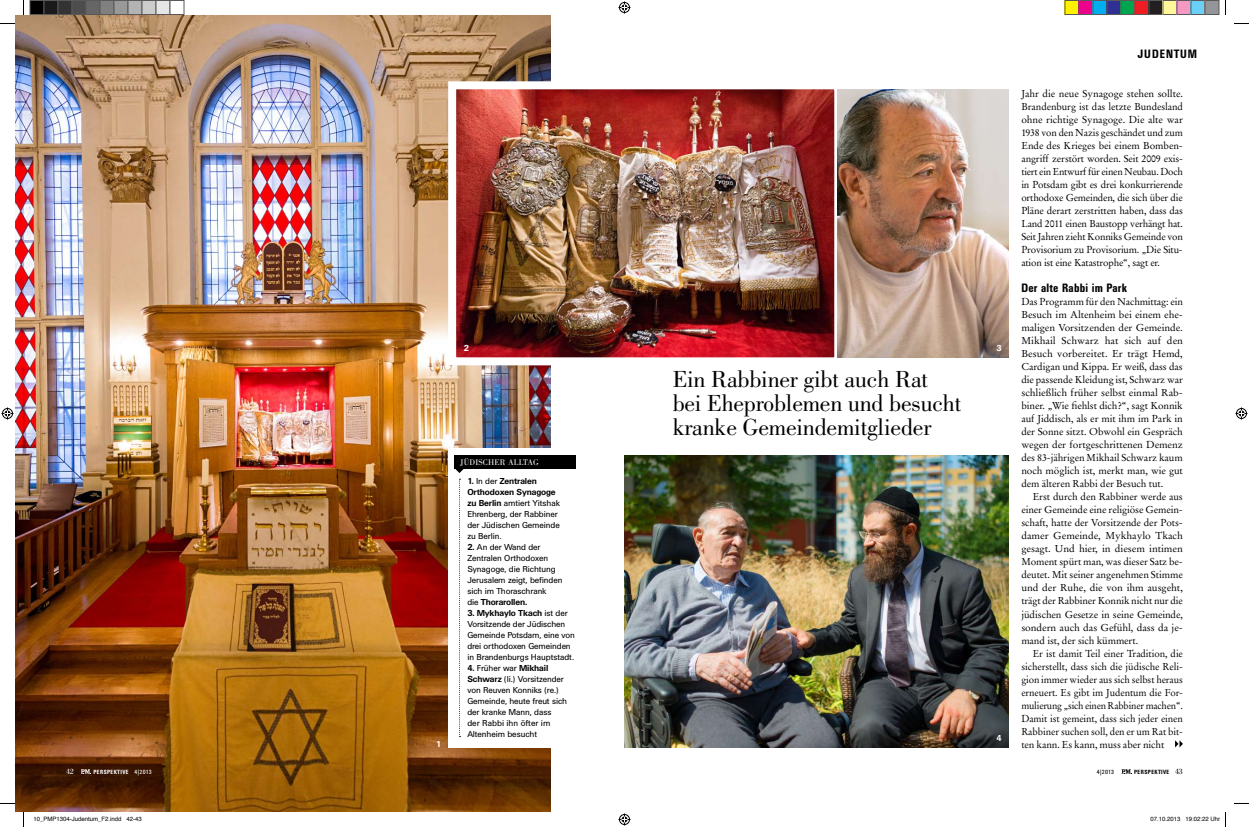
<style>
.page{position:relative;width:1249px;height:827px;background:#fff}
.page>*{position:absolute;margin:0;border:0;box-sizing:border-box;transform-origin:0 0}
.t1{font:24px/24px "Bodoni LT";letter-spacing:-.01em;color:#000}
.t2{font:700 12px "Univers Condensed BQ";letter-spacing:.05em;color:#000}
.t3{font:700 12px "Univers Condensed BQ";letter-spacing:.08em;color:#000}
.t4{font:10px/13px "Stempel Garamond LT";letter-spacing:-.01em;color:#000;text-align:justify}
.t5{font:8.5px/11px "Univers BQ";letter-spacing:-.015em;color:#000}
.t6{font:8.5px "Bodoni LT";letter-spacing:.02em;color:#fff}
.t7{font:700 8.5px "Univers BQ";color:#fff}
.t8{font:8px "Bodoni LT";color:#fff}
.t9{font:6px "Helvetica";color:#000}
.t10{font:700 6px "Univers Condensed BQ";letter-spacing:.06em;color:#fff}
.t11{font:700 6px "Univers Condensed BQ";letter-spacing:.06em;color:#000}
.t12{font:6px "Univers Condensed BQ";color:#000}
.s1{font-weight:400}
.s2{font-weight:700}
.s3{font-family:"Bodoni LT";font-weight:400;font-size:8px}
</style>
<div class="page">
<img style="left:15px;top:15px;width:535px;height:797px">
<div style="left:448px;top:448px;width:187px;height:299px;background:#fff"></div>
<img style="left:624px;top:455px;width:385px;height:292px">
<img style="left:444px;top:77px;width:402px;height:292px">
<img style="left:838px;top:89px;width:171px;height:268px">
<svg style="left:455px;top:468px;width:9px;height:269px"></svg>
<div style="left:455px;top:455px;width:121px;height:13px;background:#000"></div>
<svg style="left:1175px;top:740px;width:8px;height:7px"></svg>
<svg style="left:1122px;top:769px;width:10px;height:5px"></svg>
<svg style="left:81px;top:769px;width:10px;height:5px"></svg>
<svg style="left:0;top:23px;width:15px;height:1px"></svg>
<svg style="left:1234px;top:23px;width:15px;height:1px"></svg>
<svg style="left:0;top:803px;width:15px;height:1px"></svg>
<svg style="left:1234px;top:803px;width:15px;height:1px"></svg>
<svg style="left:23px;top:0;width:1px;height:15px"></svg>
<svg style="left:23px;top:812px;width:1px;height:15px"></svg>
<svg style="left:1225px;top:0;width:1px;height:15px"></svg>
<svg style="left:618px;top:1px;width:12px;height:12px"></svg>
<svg style="left:618px;top:813px;width:12px;height:12px"></svg>
<svg style="left:2px;top:407px;width:12px;height:12px"></svg>
<svg style="left:1235px;top:407px;width:12px;height:12px"></svg>
<div style="left:30px;top:0;width:14px;height:14px;background:#000"></div>
<div style="left:30px;top:0;width:15px;height:15px;border:1px solid #595959"></div>
<div style="left:44px;top:0;width:14px;height:14px;background:#1a1a1a"></div>
<div style="left:44px;top:0;width:15px;height:15px;border:1px solid #595959"></div>
<div style="left:58px;top:0;width:14px;height:14px;background:#333"></div>
<div style="left:58px;top:0;width:15px;height:15px;border:1px solid #595959"></div>
<div style="left:72px;top:0;width:14px;height:14px;background:#4d4d4d"></div>
<div style="left:72px;top:0;width:15px;height:15px;border:1px solid #595959"></div>
<div style="left:86px;top:0;width:14px;height:14px;background:#666"></div>
<div style="left:86px;top:0;width:15px;height:15px;border:1px solid #595959"></div>
<div style="left:100px;top:0;width:14px;height:14px;background:#808080"></div>
<div style="left:100px;top:0;width:15px;height:15px;border:1px solid #595959"></div>
<div style="left:114px;top:0;width:14px;height:14px;background:#999"></div>
<div style="left:114px;top:0;width:15px;height:15px;border:1px solid #595959"></div>
<div style="left:128px;top:0;width:14px;height:14px;background:#b3b3b3"></div>
<div style="left:128px;top:0;width:15px;height:15px;border:1px solid #595959"></div>
<div style="left:142px;top:0;width:14px;height:14px;background:#ccc"></div>
<div style="left:142px;top:0;width:15px;height:15px;border:1px solid #595959"></div>
<div style="left:156px;top:0;width:14px;height:14px;background:#e6e6e6"></div>
<div style="left:156px;top:0;width:15px;height:15px;border:1px solid #595959"></div>
<div style="left:170px;top:0;width:15px;height:15px;border:1px solid #595959"></div>
<div style="left:1065px;top:0;width:14px;height:14px;background:#fff101"></div>
<div style="left:1064px;top:0;width:15px;height:15px;border:1px solid #595959"></div>
<div style="left:1079px;top:0;width:14px;height:14px;background:#ed028c"></div>
<div style="left:1078px;top:0;width:15px;height:15px;border:1px solid #595959"></div>
<div style="left:1093px;top:0;width:14px;height:14px;background:#00aeef"></div>
<div style="left:1092px;top:0;width:15px;height:15px;border:1px solid #595959"></div>
<div style="left:1107px;top:0;width:14px;height:14px;background:#2e3092"></div>
<div style="left:1106px;top:0;width:15px;height:15px;border:1px solid #595959"></div>
<div style="left:1121px;top:0;width:14px;height:14px;background:#00a54f"></div>
<div style="left:1120px;top:0;width:15px;height:15px;border:1px solid #595959"></div>
<div style="left:1135px;top:0;width:14px;height:14px;background:#ee1d23"></div>
<div style="left:1134px;top:0;width:15px;height:15px;border:1px solid #595959"></div>
<div style="left:1149px;top:0;width:14px;height:14px;background:#231f20"></div>
<div style="left:1148px;top:0;width:15px;height:15px;border:1px solid #595959"></div>
<div style="left:1163px;top:0;width:14px;height:14px;background:#fff79a"></div>
<div style="left:1162px;top:0;width:15px;height:15px;border:1px solid #595959"></div>
<div style="left:1177px;top:0;width:14px;height:14px;background:#f499c2"></div>
<div style="left:1176px;top:0;width:15px;height:15px;border:1px solid #595959"></div>
<div style="left:1191px;top:0;width:14px;height:14px;background:#6bcff6"></div>
<div style="left:1190px;top:0;width:15px;height:15px;border:1px solid #595959"></div>
<div style="left:1205px;top:0;width:14px;height:14px;background:#939598"></div>
<div style="left:1204px;top:0;width:15px;height:15px;border:1px solid #595959"></div>
<svg style="left:1225px;top:812px;width:1px;height:15px"></svg>
<p class="t8" style="left:66px;top:766px;width:9px">42</p>
<p class="t10" style="left:94px;top:768px;width:60px">PERSPEKTIVE <span class="s1">4|2013</span></p>
<p class="t7" style="left:464px;top:343px;width:7px">2</p>
<p class="t7" style="left:436px;top:739px;width:7px">1</p>
<p class="t6" style="left:460px;top:457px;width:80px">Jüdischer Alltag</p>
<p class="t5" style="left:467px;top:475px;width:94px"><span class="s2">1.</span> In der <span class="s2">Zentralen<br>Orthodoxen Synagoge zu Berlin</span> amtiert Yitshak<br>Ehrenberg, der Rabbiner der Jüdischen Gemeinde zu Berlin.</p>
<p class="t5" style="left:467px;top:541px;width:97px"><span class="s2">2.</span> An der Wand der<br>Zentralen Orthodoxen<br>Synagoge, die Richtung<br>Jerusalem zeigt, befinden sich im Thoraschrank<br>die <span class="s2">Thorarollen.</span></p>
<p class="t5" style="left:467px;top:607px;width:109px"><span class="s2">3. Mykhaylo Tkach</span> ist der<br>Vorsitzende der Jüdischen<br>Gemeinde Potsdam, eine von drei orthodoxen Gemeinden in Brandenburgs Hauptstadt.</p>
<p class="t5" style="left:467px;top:662px;width:101px"><span class="s2">4.</span> Früher war <span class="s2">Mikhail<br>Schwarz</span> (li.) Vorsitzender von Reuven Konniks (re.)<br>Gemeinde, heute freut sich der kranke Mann, dass<br>der Rabbi ihn öfter im<br>Altenheim besucht</p>
<h1 class="t1" style="left:673px;top:367px;width:290px">Ein Rabbiner gibt auch Rat bei Eheproblemen und besucht kranke Gemeindemitglieder</h1>
<p class="t7" style="left:997px;top:343px;width:7px">3</p>
<p class="t7" style="left:997px;top:733px;width:7px">4</p>
<p class="t3" style="left:1138px;top:47px;width:61px">JUDENTUM</p>
<p class="t4" style="left:1021px;top:87px;width:163px">Jahr die neue Synagoge stehen sollte.<br>Brandenburg ist das letzte Bundesland ohne richtige Synagoge. Die alte war 1938 von den Nazis geschändet und zum Ende des Krieges bei einem Bomben&shy;angriff zerstört worden. Seit 2009 exis&shy;tiert ein Entwurf für einen Neubau. Doch in Potsdam gibt es drei konkurrierende orthodoxe Gemeinden, die sich über die Pläne derart zerstritten haben, dass das Land 2011 einen Baustopp verhängt hat.<br>Seit Jahren zieht Konniks Gemeinde von Provisorium zu Provisorium. „Die Situ&shy;ation ist eine Katastrophe“, sagt er.</p>
<p class="t2" style="left:1021px;top:281px;width:107px">DER ALTE RABBI IM PARK</p>
<p class="t4" style="left:1021px;top:295px;width:163px">Das Programm für den Nachmittag: ein Besuch im Altenheim bei einem ehe&shy;maligen Vorsitzenden der Gemeinde.<br>Mikhail Schwarz hat sich auf den Besuch vorbereitet. Er trägt Hemd, Cardigan und Kippa. Er weiß, dass das die passende Kleidung ist, Schwarz war schließlich früher selbst einmal Rab&shy;biner. „Wie fiehlst dich?“, sagt Konnik auf Jiddisch, als er mit ihm im Park in der Sonne sitzt. Obwohl ein Gespräch wegen der fortgeschrittenen Demenz des 83-jährigen Mikhail Schwarz kaum noch möglich ist, merkt man, wie gut dem älteren Rabbi der Besuch tut.</p>
<p class="t4" style="left:1021px;top:490px;width:163px;text-indent:11px">Erst durch den Rabbiner werde aus einer Gemeinde eine religiöse Gemein&shy;schaft, hatte der Vorsitzende der Pots&shy;damer Gemeinde, Mykhaylo Tkach gesagt. Und hier, in diesem intimen Moment spürt man, was dieser Satz be&shy;deutet. Mit seiner angenehmen Stimme und der Ruhe, die von ihm ausgeht, trägt der Rabbiner Konnik nicht nur die jüdischen Gesetze in seine Gemeinde, sondern auch das Gefühl, dass da je&shy;mand ist, der sich kümmert.</p>
<p class="t4" style="left:1021px;top:646px;width:163px;text-indent:11px">Er ist damit Teil einer Tradition, die sicherstellt, dass sich die jüdische Reli&shy;gion immer wieder aus sich selbst heraus erneuert. Es gibt im Judentum die For&shy;mulierung „sich einen Rabbiner machen“.<br>Damit ist gemeint, dass sich jeder einen Rabbiner suchen soll, den er um Rat bit&shy;ten kann. Es kann, muss aber nicht</p>
<p class="t12" style="left:1097px;top:768px;width:19px">4|2013</p>
<p class="t11" style="left:1134px;top:768px;width:50px">PERSPE KTIVE <span class="s3">43</span></p>
<p class="t9" style="left:34px;top:814px;width:110px">10_PMP1304-Judentum_F2.indd 42-43</p>
<p class="t9" style="left:1150px;top:814px;width:71px">07.10.2013 19:02:22 Uhr</p>
</div>
